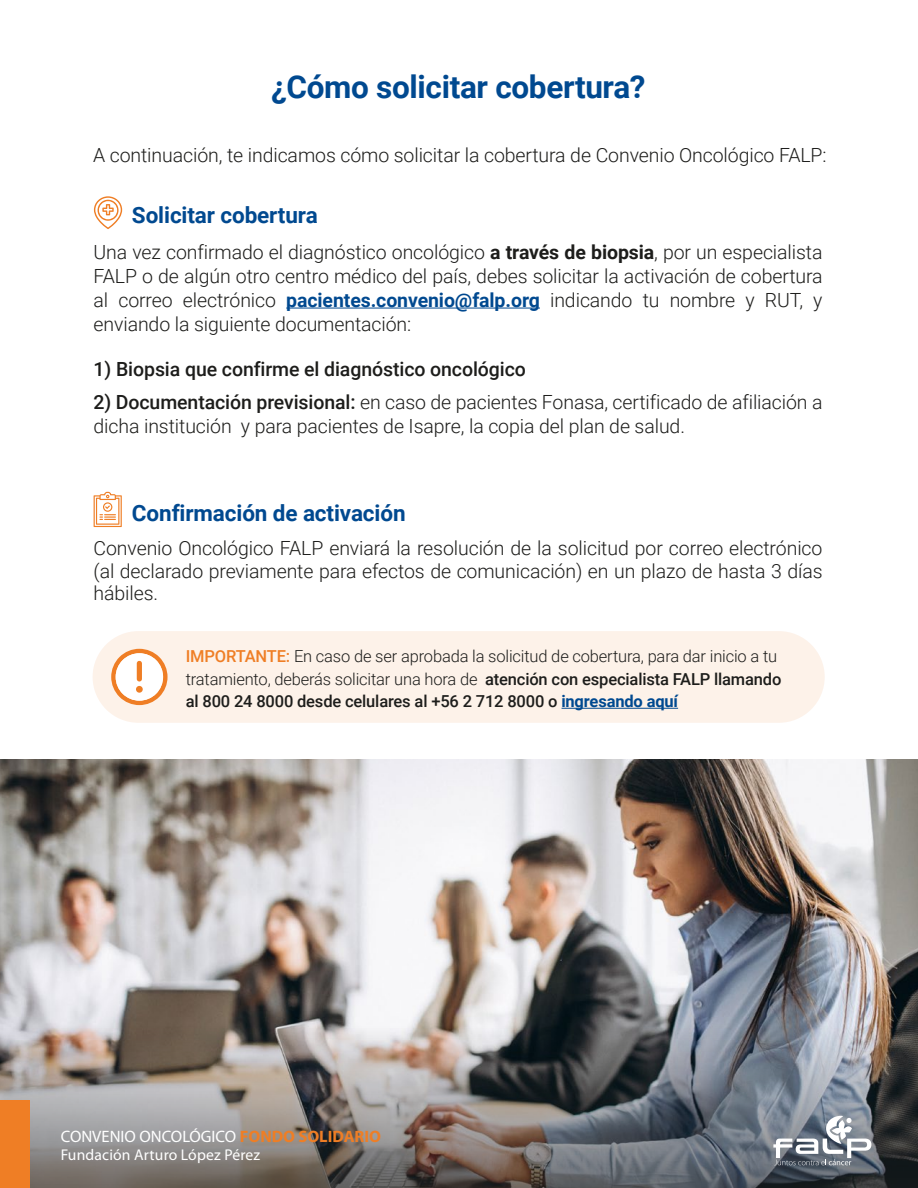
<style>
.page{position:relative;width:918px;height:1188px;background:#fff}
.page>*{position:absolute;margin:0;border:0;box-sizing:border-box;transform-origin:0 0}
.t1{font:700 31.5px "Roboto";letter-spacing:-.01em;color:#004990}
.t2{font:700 22.5px "Roboto";letter-spacing:-.005em;color:#004990}
.t3{font:300 19.5px/24px "Roboto";letter-spacing:-.005em;color:#1d1d1b;text-align:justify}
.t4{font:500 19.5px "Roboto";letter-spacing:-.005em;color:#1d1d1b}
.t5{font:300 16.5px/22.5px "Roboto";letter-spacing:-.01em;color:#1d1d1b}
.t6{font:16.5px "Myriad Pro";color:#fff}
.t7{font:15.6px "Myriad Pro";letter-spacing:.01em;color:#fff}
.s1{font-weight:700}
.s2{font-weight:700;color:#004990}
.s3{font-weight:500}
.s4{font-weight:500;color:#ef7e25}
.s5{font-weight:700;color:#ef7e25}
</style>
<div class="page">
<hr style="left:286px;top:308px;width:254px;height:1px;background:#004990">
<img style="left:0;top:760px;width:918px;height:264px">
<div style="left:93px;top:631px;width:732px;height:92px;background:#fdf2e9;border-radius:46px"></div>
<svg style="left:111px;top:649px;width:57px;height:56px"></svg>
<hr style="left:562px;top:708px;width:116px;height:1px;background:#004990">
<svg style="left:94px;top:196px;width:28px;height:33px"></svg>
<svg style="left:94px;top:492px;width:28px;height:35px"></svg>
<img style="left:0;top:1024px;width:918px;height:164px">
<div style="left:0;top:1100px;width:30px;height:88px;background:#ef7e25"></div>
<svg style="left:773px;top:1115px;width:98px;height:50px"></svg>
<h1 class="t1" style="left:271px;top:65px;width:376px">¿Cómo solicitar cobertura?</h1>
<p class="t3" style="left:93px;top:142px;width:735px">A continuación, te indicamos cómo solicitar la cobertura de Convenio Oncológico FALP:</p>
<p class="t2" style="left:132px;top:199px;width:187px">Solicitar cobertura</p>
<p class="t3" style="left:94px;top:239px;width:731px">Una vez confirmado el diagnóstico oncológico <span class="s1">a través de biopsia</span>, por un especialista FALP o de algún otro centro médico del país, debes solicitar la activación de cobertura al correo electrónico <span class="s2">pacientes.convenio@falp.org</span> indicando tu nombre y RUT, y enviando la siguiente documentación:</p>
<p class="t4" style="left:94px;top:355px;width:434px">1) Biopsia que confirme el diagnóstico oncológico</p>
<p class="t3" style="left:94px;top:389px;width:730px"><span class="s3">2) Documentación previsional:</span> en caso de pacientes Fonasa, certificado de afiliación a dicha institución y para pacientes de Isapre, la copia del plan de salud.</p>
<p class="t2" style="left:132px;top:497px;width:275px">Confirmación de activación</p>
<p class="t3" style="left:94px;top:536px;width:731px;line-height:22.5px">Convenio Oncológico FALP enviará la resolución de la solicitud por correo electrónico (al declarado previamente para efectos de comunicación) en un plazo de hasta 3 días hábiles.</p>
<p class="t5" style="left:186px;top:644px;width:597px"><span class="s4">IMPORTANTE:</span> En caso de ser aprobada la solicitud de cobertura, para dar inicio a tu tratamiento, deberás solicitar una hora de <span class="s3">atención con especialista FALP llamando al 800 24 8000 desde celulares al +56 2 712 8000 o</span> <span class="s2">ingresando aquí</span></p>
<p class="t6" style="left:61px;top:1126px;width:322px">CONVENIO ONCOLÓGICO <span class="s5">FONDO SOLIDARIO</span></p>
<p class="t7" style="left:61px;top:1145px;width:201px">Fundación Arturo López Pérez</p>
</div>
